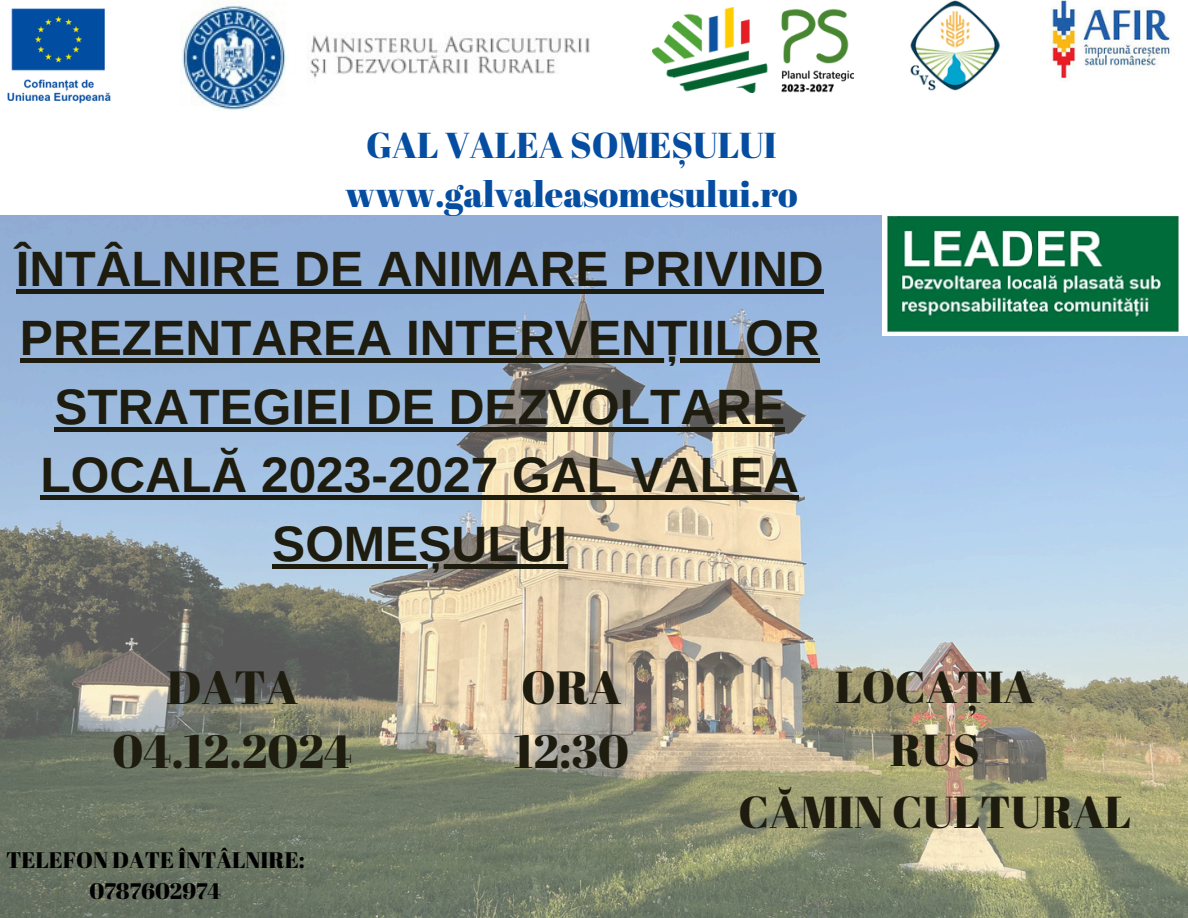
<style>
.page{position:relative;width:1188px;height:918px;background:#fff}
.page>*{position:absolute;margin:0;border:0;box-sizing:border-box;transform-origin:0 0}
.t1{font:700 49.65px/68.7px "Arimo";color:#1e1c0e;text-align:center}
.t2{font:46.65px/64.2px "Abril Fatface";color:#1e1c0e;text-align:center}
.t3{font:46.5px/64.2px "Abril Fatface";color:#1e1c0e}
.t4{font:44.7px/62.2px "Abril Fatface";color:#1e1c0e;text-align:center}
.t5{font:36px/49.5px "Abril Fatface";color:#054da0;text-align:center}
.t6{font:22.5px "Abril Fatface";color:#000}
</style>
<div class="page">
<img style="left:652px;top:8px;width:201px;height:84px">
<img style="left:7px;top:8px;width:104px;height:96px">
<img style="left:910px;top:0;width:91px;height:91px">
<img style="left:0;top:216px;width:1188px;height:702px">
<img style="left:882px;top:215px;width:306px;height:121px">
<img style="left:1051px;top:0;width:121px;height:79px">
<hr style="left:16px;top:290px;width:347px;height:4px;background:#1e1c0e">
<hr style="left:363px;top:290px;width:461px;height:4px;background:#1e1c0e">
<div style="left:20px;top:358px;width:800px;height:5px;background:#1e1c0e"></div>
<hr style="left:54px;top:427px;width:731px;height:4px;background:#1e1c0e">
<hr style="left:40px;top:496px;width:759px;height:4px;background:#1e1c0e">
<div style="left:272px;top:564px;width:295px;height:5px;background:#1e1c0e"></div>
<img style="left:181px;top:0;width:409px;height:110px">
<p class="t5" style="left:345px;top:119px;width:454px">GAL VALEA SOMEȘULUI www.galvaleasomesului.ro</p>
<p class="t1" style="left:16px;top:235px;width:810px">ÎNTÂLNIRE DE ANIMARE PRIVIND</p>
<p class="t1" style="left:20px;top:303px;width:801px">PREZENTAREA INTERVENȚIILOR<br>STRATEGIEI DE DEZVOLTARE<br>LOCALĂ 2023-2027 GAL VALEA</p>
<p class="t1" style="left:272px;top:509px;width:297px">SOMEȘULUI</p>
<p class="t2" style="left:113px;top:654px;width:241px">DATA<br>04.12.2024</p>
<p class="t3" style="left:514px;top:654px;width:117px">ORA<br>12:30</p>
<h1 class="t4" style="left:739px;top:655px;width:394px">LOCAȚIA<br>RUS<br>CĂMIN CULTURAL</h1>
<p class="t6" style="left:6px;top:845px;width:300px">TELEFON DATE ÎNTÂLNIRE:</p>
<h3 class="t6" style="left:90px;top:875px;width:133px">0787602974</h3>
</div>
